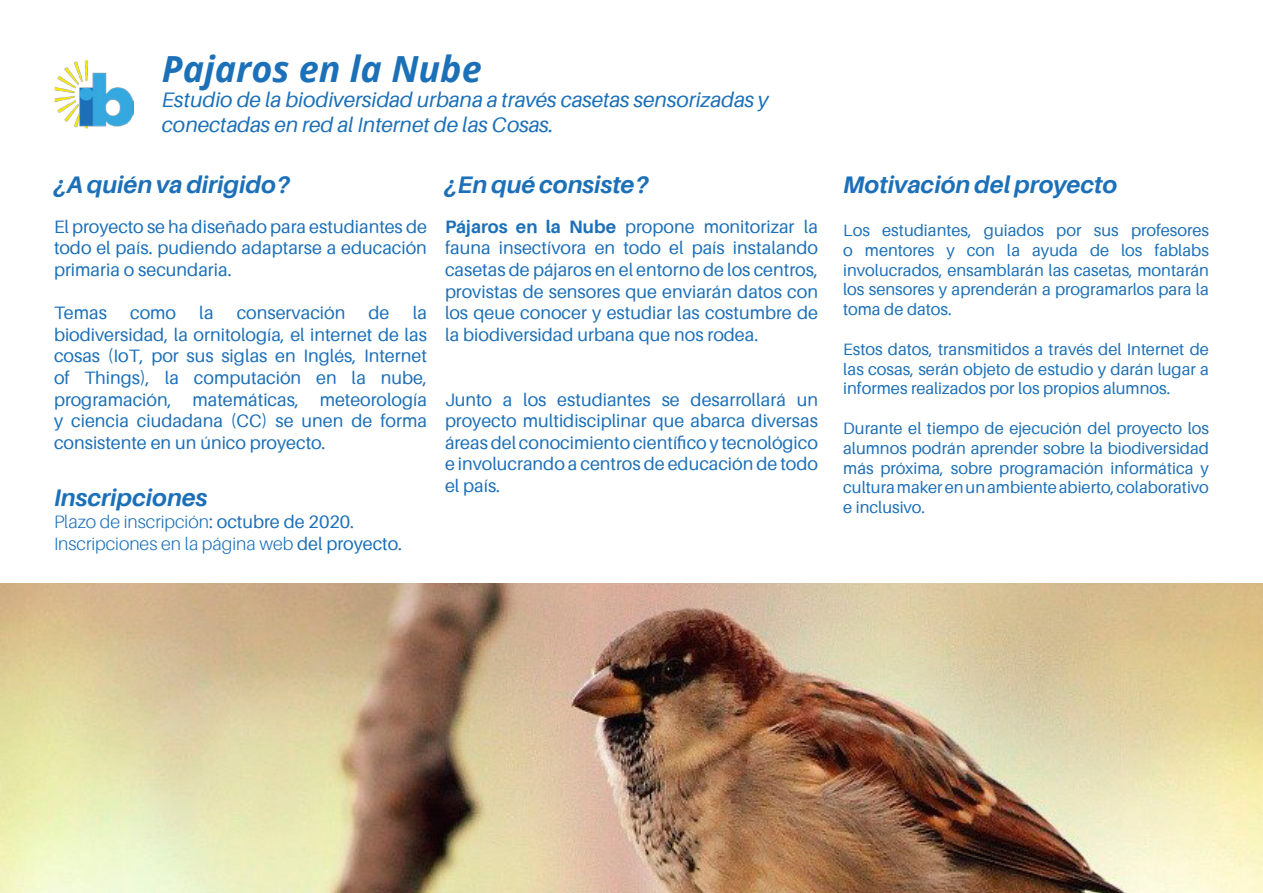
<style>
.page{position:relative;width:1263px;height:893px;background:#fff}
.page>*{position:absolute;margin:0;border:0;box-sizing:border-box;transform-origin:0 0}
.t1{font:italic 700 36px "Open Sans";color:#1c70b8}
.t2{font:italic 700 24px "Aileron";color:#1c70b8}
.t3{font:italic 21px/25.2px "Aileron";color:#1c70b8}
.t4{font:18px/21.6px "Aileron";color:#1c70b8;text-align:justify}
.t5{font:300 18px/21.6px "Aileron";color:#1c70b8}
.t6{font:16.5px/19.8px "Aileron";color:#1c70b8;text-align:justify}
.s1{font-weight:700}
.s2{font-weight:400}
</style>
<div class="page">
<img style="left:0;top:584px;width:1263px;height:309px">
<img style="left:54px;top:60px;width:79px;height:69px">
<h1 class="t1" style="left:162px;top:43px;width:321px">Pajaros en la Nube</h1>
<p class="t3" style="left:162px;top:87px;width:608px">Estudio de la biodiversidad urbana a través casetas sensorizadas y conectadas en red al Internet de las Cosas.</p>
<h2 class="t2" style="left:54px;top:171px;width:238px">¿A quién va dirigido?</h2>
<h2 class="t2" style="left:445px;top:171px;width:206px">¿En qué consiste?</h2>
<h2 class="t2" style="left:843px;top:171px;width:276px">Motivación del proyecto</h2>
<p class="t4" style="left:54px;top:216px;width:374px">El proyecto se ha diseñado para estudiantes de todo el país. pudiendo adaptarse a educación primaria o secundaria.</p>
<p class="t4" style="left:54px;top:302px;width:54px">Temas</p>
<p class="t4" style="left:130px;top:302px;width:48px">como</p>
<p class="t4" style="left:199px;top:302px;width:16px">la</p>
<p class="t4" style="left:237px;top:302px;width:110px">conservación</p>
<p class="t4" style="left:369px;top:302px;width:22px">de</p>
<p class="t4" style="left:445px;top:216px;width:374px"><span class="s1">Pájaros en la Nube</span> propone monitorizar la fauna insectívora en todo el país instalando casetas de pájaros en el entorno de los centros, provistas de sensores que enviarán datos con los qeue conocer y estudiar las costumbre de la biodiversidad urbana que nos rodea.</p>
<p class="t6" style="left:843px;top:220px;width:367px">Los estudiantes, guiados por sus profesores o mentores y con la ayuda de los fablabs involucrados, ensamblarán las casetas, montarán los sensores y aprenderán a programarlos para la toma de datos.</p>
<p class="t6" style="left:843px;top:339px;width:367px">Estos datos, transmitidos a través del Internet de las cosas, serán objeto de estudio y darán lugar a informes realizados por los propios alumnos.</p>
<p class="t6" style="left:843px;top:418px;width:367px">Durante el tiempo de ejecución del proyecto los alumnos podrán aprender sobre la biodiversidad más próxima, sobre programación informática y cultura maker en un ambiente abierto, colaborativo e inclusivo.</p>
<p class="t4" style="left:54px;top:302px;width:374px;text-indent:359px">la biodiversidad, la ornitología, el internet de las cosas (IoT, por sus siglas en Inglés, Internet of Things), la computación en la nube, programación, matemáticas, meteorología y ciencia ciudadana (CC) se unen de forma consistente en un único proyecto.</p>
<h2 class="t2" style="left:54px;top:485px;width:155px">Inscripciones</h2>
<p class="t5" style="left:54px;top:511px;width:350px">Plazo de inscripción<span class="s2">: octubre de 2020.<br></span>Inscripciones en la página web <span class="s2">del proyecto.</span></p>
<p class="t4" style="left:445px;top:389px;width:374px">Junto a los estudiantes se desarrollará un proyecto multidisciplinar que abarca diversas áreas del conocimiento científico y tecnológico e involucrando a centros de educación de todo el país.</p>
</div>
